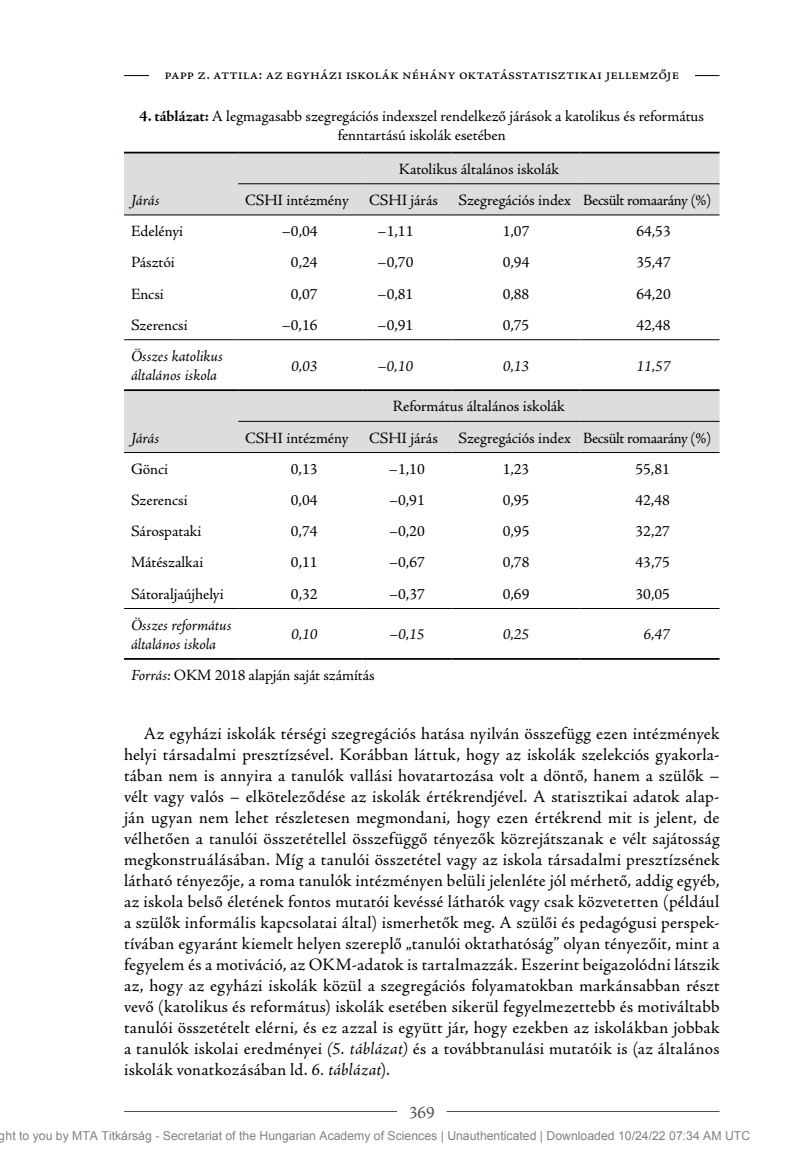
<style>
.page{position:relative;width:794px;height:1166px;background:#fff}
.page>*{position:absolute;margin:0;border:0;box-sizing:border-box;transform-origin:0 0}
.t1{font:17.5px/21px "Adobe Jenson Pro";letter-spacing:.015em;color:#000;text-align:justify}
.t2{font:17.5px "Adobe Jenson Pro";color:#4d4d4f}
.t3{font:15.75px/19.2px "Adobe Jenson Pro";color:#000;text-align:center}
.t4{font:italic 15.75px/19.2px "Adobe Jenson Pro";letter-spacing:-.005em;color:#000}
.t5{font:12.25px "Arial";color:rgb(0 0 0/.5)}
.s1{font-weight:700}
.s2{font-style:italic}
</style>
<div class="page">
<hr style="left:124px;top:1111px;width:273px;height:1px;background:#4d4d4f">
<hr style="left:446px;top:1111px;width:273px;height:1px;background:#4d4d4f">
<hr style="left:124px;top:75px;width:595px;height:1px;background:#000">
<div style="left:149px;top:67px;width:545px;height:15px;background:#fff"></div>
<svg style="left:124px;top:153px;width:595px;height:299px"></svg>
<hr style="left:124px;top:152px;width:114px;height:1px;background:#000">
<hr style="left:238px;top:152px;width:124px;height:1px;background:#000">
<hr style="left:362px;top:152px;width:89px;height:1px;background:#000">
<hr style="left:451px;top:152px;width:129px;height:1px;background:#000">
<hr style="left:580px;top:152px;width:139px;height:1px;background:#000">
<hr style="left:238px;top:183px;width:124px;height:1px;background:#000">
<hr style="left:362px;top:183px;width:89px;height:1px;background:#000">
<hr style="left:451px;top:183px;width:129px;height:1px;background:#000">
<hr style="left:580px;top:183px;width:139px;height:1px;background:#000">
<hr style="left:124px;top:215px;width:114px;height:1px;background:#000">
<hr style="left:238px;top:215px;width:124px;height:1px;background:#000">
<hr style="left:362px;top:215px;width:89px;height:1px;background:#000">
<hr style="left:451px;top:215px;width:129px;height:1px;background:#000">
<hr style="left:580px;top:215px;width:139px;height:1px;background:#000">
<hr style="left:124px;top:339px;width:114px;height:1px;background:#000">
<hr style="left:238px;top:339px;width:124px;height:1px;background:#000">
<hr style="left:362px;top:339px;width:89px;height:1px;background:#000">
<hr style="left:451px;top:339px;width:129px;height:1px;background:#000">
<hr style="left:580px;top:339px;width:139px;height:1px;background:#000">
<hr style="left:124px;top:608px;width:114px;height:1px;background:#000">
<hr style="left:238px;top:608px;width:124px;height:1px;background:#000">
<hr style="left:362px;top:608px;width:89px;height:1px;background:#000">
<hr style="left:451px;top:608px;width:129px;height:1px;background:#000">
<hr style="left:580px;top:608px;width:139px;height:1px;background:#000">
<hr style="left:124px;top:452px;width:114px;height:1px;background:#000">
<hr style="left:238px;top:452px;width:124px;height:1px;background:#000">
<hr style="left:362px;top:452px;width:89px;height:1px;background:#000">
<hr style="left:451px;top:452px;width:129px;height:1px;background:#000">
<hr style="left:580px;top:452px;width:139px;height:1px;background:#000">
<hr style="left:124px;top:389px;width:114px;height:2px;background:#000">
<hr style="left:238px;top:389px;width:124px;height:2px;background:#000">
<hr style="left:362px;top:389px;width:89px;height:2px;background:#000">
<hr style="left:451px;top:389px;width:129px;height:2px;background:#000">
<hr style="left:580px;top:389px;width:139px;height:2px;background:#000">
<hr style="left:238px;top:421px;width:124px;height:1px;background:#000">
<hr style="left:362px;top:421px;width:89px;height:1px;background:#000">
<hr style="left:451px;top:421px;width:129px;height:1px;background:#000">
<hr style="left:580px;top:421px;width:139px;height:1px;background:#000">
<hr style="left:124px;top:658px;width:114px;height:2px;background:#000">
<hr style="left:238px;top:658px;width:124px;height:2px;background:#000">
<hr style="left:362px;top:658px;width:89px;height:2px;background:#000">
<hr style="left:451px;top:658px;width:129px;height:2px;background:#000">
<hr style="left:580px;top:658px;width:139px;height:2px;background:#000">
<p class="t3" style="left:164px;top:65px;width:516px">papp z. attila: az egyházi iskolák néhány oktatásstatisztikai jellemzője</p>
<p class="t3" style="left:139px;top:106px;width:566px"><span class="s1">4. táblázat:</span> A legmagasabb szegregációs indexszel rendelkező járások a katolikus és református fenntartású iskolák esetében</p>
<p class="t3" style="left:399px;top:160px;width:162px">Katolikus általános iskolák</p>
<p class="t4" style="left:131px;top:191px;width:30px">Járás</p>
<p class="t3" style="left:245px;top:191px;width:105px">CSHI intézmény</p>
<p class="t3" style="left:369px;top:191px;width:70px">CSHI járás</p>
<p class="t3" style="left:458px;top:191px;width:254px">Szegregációs index Becsült romaarány (%)</p>
<p class="t3" style="left:131px;top:222px;width:54px">Edelényi</p>
<p class="t3" style="left:282px;top:222px;width:37px">–0,04</p>
<p class="t3" style="left:378px;top:222px;width:37px">–1,11</p>
<p class="t3" style="left:503px;top:222px;width:28px">1,07</p>
<p class="t3" style="left:636px;top:222px;width:36px">64,53</p>
<p class="t3" style="left:131px;top:253px;width:45px">Pásztói</p>
<p class="t3" style="left:291px;top:253px;width:28px">0,24</p>
<p class="t3" style="left:378px;top:253px;width:37px">–0,70</p>
<p class="t3" style="left:503px;top:253px;width:28px">0,94</p>
<p class="t3" style="left:636px;top:253px;width:36px">35,47</p>
<p class="t3" style="left:131px;top:284px;width:34px">Encsi</p>
<p class="t3" style="left:291px;top:284px;width:28px">0,07</p>
<p class="t3" style="left:377px;top:284px;width:37px">–0,81</p>
<p class="t3" style="left:503px;top:284px;width:28px">0,88</p>
<p class="t3" style="left:636px;top:284px;width:36px">64,20</p>
<p class="t3" style="left:131px;top:315px;width:58px">Szerencsi</p>
<p class="t3" style="left:282px;top:315px;width:37px">–0,16</p>
<p class="t3" style="left:377px;top:315px;width:37px">–0,91</p>
<p class="t3" style="left:503px;top:315px;width:28px">0,75</p>
<p class="t3" style="left:636px;top:315px;width:36px">42,48</p>
<p class="t4" style="left:131px;top:347px;width:93px">Összes katolikus általános iskola</p>
<p class="t4" style="left:291px;top:357px;width:28px">0,03</p>
<p class="t4" style="left:378px;top:357px;width:37px">–0,10</p>
<p class="t4" style="left:503px;top:357px;width:28px">0,13</p>
<p class="t4" style="left:636px;top:357px;width:36px">11,57</p>
<p class="t3" style="left:393px;top:397px;width:174px">Református általános iskolák</p>
<p class="t4" style="left:131px;top:429px;width:30px">Járás</p>
<p class="t3" style="left:245px;top:428px;width:105px">CSHI intézmény</p>
<p class="t3" style="left:369px;top:428px;width:70px">CSHI járás</p>
<p class="t3" style="left:458px;top:428px;width:254px">Szegregációs index Becsült romaarány (%)</p>
<p class="t3" style="left:131px;top:459px;width:39px">Gönci</p>
<p class="t3" style="left:291px;top:459px;width:28px">0,13</p>
<p class="t3" style="left:389px;top:459px;width:37px">–1,10</p>
<p class="t3" style="left:503px;top:459px;width:28px">1,23</p>
<p class="t3" style="left:635px;top:459px;width:36px">55,81</p>
<p class="t3" style="left:131px;top:491px;width:58px">Szerencsi</p>
<p class="t3" style="left:291px;top:491px;width:28px">0,04</p>
<p class="t3" style="left:389px;top:491px;width:37px">–0,91</p>
<p class="t3" style="left:503px;top:491px;width:28px">0,95</p>
<p class="t3" style="left:635px;top:491px;width:36px">42,48</p>
<p class="t3" style="left:131px;top:522px;width:72px">Sárospataki</p>
<p class="t3" style="left:291px;top:522px;width:28px">0,74</p>
<p class="t3" style="left:389px;top:522px;width:37px">–0,20</p>
<p class="t3" style="left:503px;top:522px;width:28px">0,95</p>
<p class="t3" style="left:635px;top:522px;width:36px">32,27</p>
<p class="t3" style="left:131px;top:553px;width:74px">Mátészalkai</p>
<p class="t3" style="left:291px;top:553px;width:28px">0,11</p>
<p class="t3" style="left:389px;top:553px;width:37px">–0,67</p>
<p class="t3" style="left:503px;top:553px;width:28px">0,78</p>
<p class="t3" style="left:635px;top:553px;width:36px">43,75</p>
<p class="t3" style="left:131px;top:584px;width:94px">Sátoraljaújhelyi</p>
<p class="t3" style="left:291px;top:584px;width:28px">0,32</p>
<p class="t3" style="left:389px;top:584px;width:37px">–0,37</p>
<p class="t3" style="left:503px;top:584px;width:28px">0,69</p>
<p class="t3" style="left:635px;top:584px;width:36px">30,05</p>
<p class="t4" style="left:131px;top:616px;width:102px">Összes református általános iskola</p>
<p class="t4" style="left:291px;top:626px;width:28px">0,10</p>
<p class="t4" style="left:389px;top:626px;width:37px">–0,15</p>
<p class="t4" style="left:503px;top:626px;width:28px">0,25</p>
<p class="t4" style="left:643px;top:626px;width:28px">6,47</p>
<p class="t3" style="left:131px;top:666px;width:245px"><span class="s2">Forrás:</span> OKM 2018 alapján saját számítás</p>
<p class="t1" style="left:124px;top:723px;width:597px;text-indent:20px">Az egyházi iskolák térségi szegregációs hatása nyilván összefügg ezen intézmények helyi társadalmi presztízsével. Korábban láttuk, hogy az iskolák szelekciós gyakorla&shy;tában nem is annyira a tanulók vallási hovatartozása volt a döntő, hanem a szülők – vélt vagy valós – elköteleződése az iskolák értékrendjével. A statisztikai adatok alap&shy;ján ugyan nem lehet részletesen megmondani, hogy ezen értékrend mit is jelent, de vélhetően a tanulói összetétellel összefüggő tényezők közrejátszanak e vélt sajátosság megkonstruálásában. Míg a tanulói összetétel vagy az iskola társadalmi presztízsének látható tényezője, a roma tanulók intézményen belüli jelenléte jól mérhető, addig egyéb, az iskola belső életének fontos mutatói kevéssé láthatók vagy csak közvetetten (például a szülők informális kapcsolatai által) ismerhetők meg. A szülői és pedagógusi perspek&shy;tívában egyaránt kiemelt helyen szereplő „tanulói oktathatóság” olyan tényezőit, mint a fegyelem és a motiváció, az OKM-adatok is tartalmazzák. Eszerint beigazolódni látszik az, hogy az egyházi iskolák közül a szegregációs folyamatokban markánsabban részt vevő (katolikus és református) iskolák esetében sikerül fegyelmezettebb és motiváltabb tanulói összetételt elérni, és ez azzal is együtt jár, hogy ezekben az iskolákban jobbak a tanulók iskolai eredményei <span class="s2">(5. táblázat)</span> és a továbbtanulási mutatóik is (az általános iskolák vonatkozásában ld. <span class="s2">6. táblázat</span>).</p>
<p class="t2" style="left:409px;top:1102px;width:27px">369</p>
<p class="t5" style="left:-1px;top:1128px;width:753px">ght to you by MTA Titkárság - Secretariat of the Hungarian Academy of Sciences | Unauthenticated | Downloaded 10/24/22 07:34 AM UTC</p>
</div>
